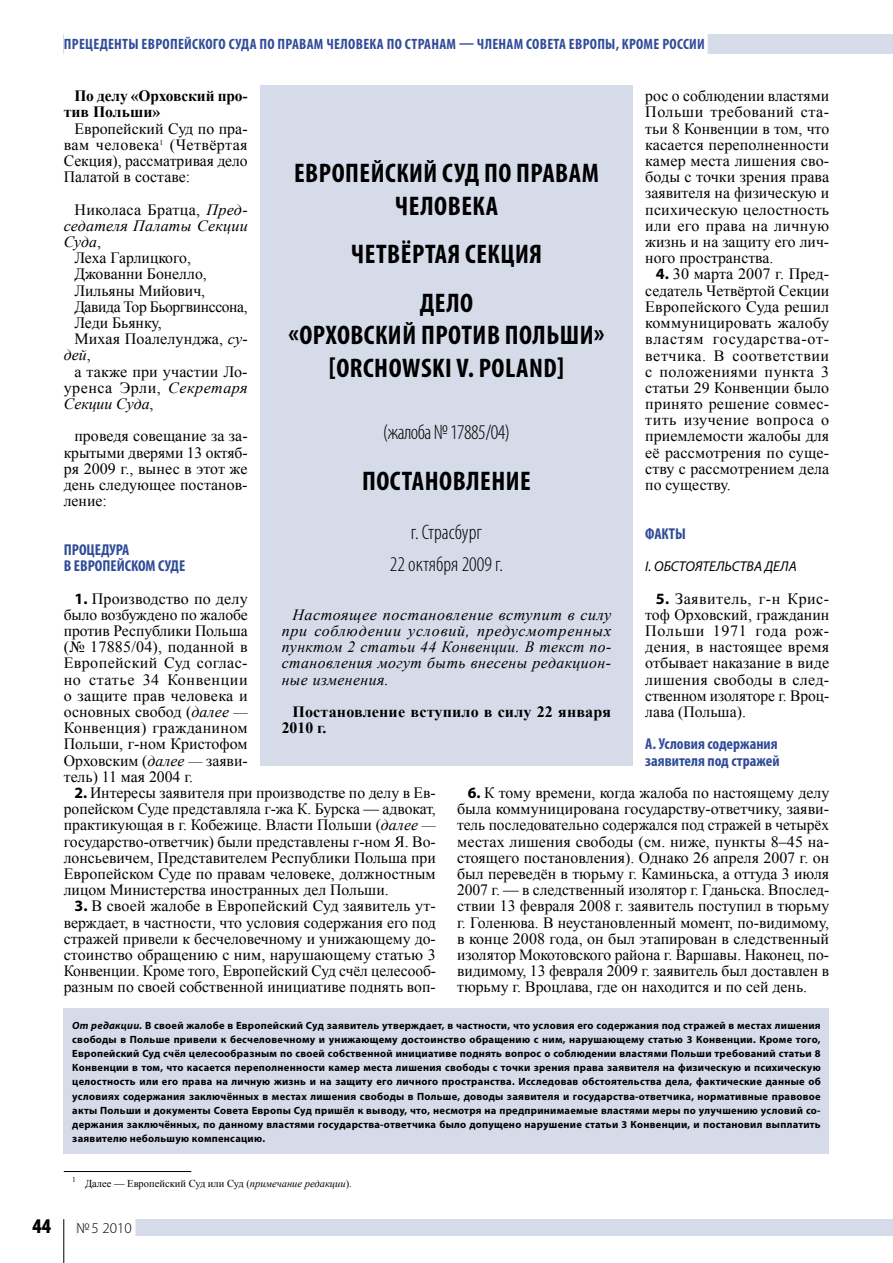
<style>
.page{position:relative;width:893px;height:1263px;background:#fff}
.page>*{position:absolute;margin:0;border:0;box-sizing:border-box;transform-origin:0 0}
.t1{font:700 condensed 27px/32.4px "Myriad Pro";letter-spacing:.02em;color:#000}
.t2{font:300 condensed 21px/32.4px "Myriad Pro";color:#000;text-align:center}
.t3{font:300 condensed 21px "Myriad Pro";letter-spacing:-.025em;color:#000}
.t4{font:15.75px/16.2px "Times New Roman";color:#000;text-align:justify}
.t5{font:italic 15.75px/16.2px "Times New Roman";letter-spacing:.025em;color:#000;text-align:justify}
.t6{font:700 15.75px/16.2px "Times New Roman";color:#000}
.t7{font:700 condensed 15.75px/16.2px "Myriad Pro";color:#304b98}
.t8{font:15.75px "Times New Roman";letter-spacing:-.025em;color:#000}
.t9{font:15.75px "Times New Roman";letter-spacing:.02em;color:#000}
.t10{font:15.75px "Times New Roman";letter-spacing:.03em;color:#000}
.t11{font:italic 15.75px "Times New Roman";color:#000}
.t12{font:700 condensed 15px "Myriad Pro";letter-spacing:.02em;color:#304b98}
.t13{font:300 15px "Myriad Pro";color:#000}
.t14{font:italic 14.25px "Myriad Pro";color:#000}
.t15{font:700 10.5px/14.1px "Myriad Pro";letter-spacing:.025em;color:#000;text-align:justify}
.t16{font:10.5px "Times New Roman";color:#000}
.s1{font-style:italic}
.s2{font-style:normal}
.s3{font-family:"Myriad Pro";font-weight:700}
.s4{font-weight:900;font-stretch:condensed;font-size:21px}
</style>
<div class="page">
<div style="left:77px;top:1219px;width:816px;height:16px;background:#d6dbea"></div>
<div style="left:77px;top:1216px;width:58px;height:25px;background:#fff"></div>
<hr style="left:64px;top:1219px;width:1px;height:44px;background:#000">
<div style="left:64px;top:34px;width:829px;height:19px;background:#d6dbea"></div>
<div style="left:64px;top:32px;width:644px;height:25px;background:#fff"></div>
<div style="left:260px;top:85px;width:372px;height:680px;background:#d6dbea"></div>
<div style="left:64px;top:1008px;width:765px;height:146px;background:#d6dbea"></div>
<hr style="left:64px;top:1171px;width:127px;height:1px;background:#000">
<p class="t12" style="left:64px;top:35px;width:642px">Прецеденты Европейского Суда по правам человека по странам — членам Совета Европы, кроме России</p>
<p class="t6" style="left:64px;top:87px;width:185px;text-indent:11px">По делу «Орховский про&shy;тив Польши»</p>
<p class="t4" style="left:64px;top:120px;width:185px;text-indent:11px">Европейский Суд по пра&shy;вам человека<sup>1</sup> (Четвёртая Секция), рассматривая дело Палатой в составе:</p>
<p class="t9" style="left:74px;top:199px;width:175px">Николаса Братца, <span class="s1">Пред-</span></p>
<p class="t5" style="left:64px;top:217px;width:185px">седателя Палаты Секции</p>
<p class="t5" style="left:64px;top:233px;width:39px">Суда<span class="s2">,</span></p>
<p class="t4" style="left:74px;top:250px;width:118px">Леха Гарлицкого,</p>
<p class="t4" style="left:74px;top:266px;width:134px">Джованни Бонелло,</p>
<p class="t4" style="left:74px;top:282px;width:132px">Лильяны Мийович,</p>
<p class="t8" style="left:74px;top:296px;width:175px">Давида Тор Бьоргвинссона,</p>
<p class="t4" style="left:74px;top:314px;width:89px">Леди Бьянку,</p>
<p class="t4" style="left:74px;top:331px;width:175px">Михая Поалелунджа, <span class="s1">су-</span></p>
<p class="t5" style="left:64px;top:347px;width:28px">дей<span class="s2">,</span></p>
<p class="t4" style="left:74px;top:363px;width:175px">а также при участии Ло-</p>
<p class="t10" style="left:64px;top:377px;width:185px">уренса Эрли, <span class="s1">Секретаря</span></p>
<p class="t11" style="left:64px;top:393px;width:91px">Секции Суда<span class="s2">,</span></p>
<p class="t4" style="left:64px;top:428px;width:185px;text-indent:11px">проведя совещание за за&shy;крытыми дверями 13 октяб&shy;ря 2009 г., вынес в этот же день следующее постанов&shy;ление:</p>
<p class="t7" style="left:64px;top:541px;width:18px">ПРОЦЕДУРА<br>ВЕВРО</p>
<p class="t4" style="left:645px;top:88px;width:185px">рос о соблюдении властями Польши требований ста&shy;тьи 8 Конвенции в том, что касается переполненности камер места лишения сво&shy;боды с точки зрения права заявителя на физическую и психическую целостность или его права на личную жизнь и на защиту его лич&shy;ного пространства.</p>
<p class="t4" style="left:645px;top:266px;width:185px;text-indent:11px"><span class="s3">4.</span> 30 марта 2007 г. Пред&shy;седатель Четвёртой Секции Европейского Суда решил коммуницировать жалобу властям государства-от&shy;ветчика. В соответствии с положениями пункта 3 статьи 29 Конвенции было принято решение совмес&shy;тить изучение вопроса о приемлемости жалобы для её рассмотрения по суще&shy;ству с рассмотрением дела по существу.</p>
<p class="t7" style="left:645px;top:525px;width:18px">ФАКТЫ</p>
<p class="t14" style="left:645px;top:557px;width:153px">I. ОБСТОЯТЕЛЬСТВА ДЕЛА</p>
<p class="t4" style="left:645px;top:590px;width:185px;text-indent:11px"><span class="s3">5.</span> Заявитель, г-н Крис&shy;тоф Орховский, гражданин Польши 1971 года рож&shy;дения, в настоящее время отбывает наказание в виде лишения свободы в след&shy;ственном изоляторе г. Вроц&shy;лава (Польша).</p>
<p class="t7" style="left:645px;top:736px;width:136px">A. Условия содержания заявителя под стражей</p>
<p class="t4" style="left:457px;top:784px;width:374px;text-indent:11px"><span class="s3">6.</span> К тому времени, когда жалоба по настоящему делу была коммуницирована государству-ответчику, заяви&shy;тель последовательно содержался под стражей в четырёх местах лишения свободы (см. ниже, пункты 8–45 на&shy;стоящего постановления). Однако 26 апреля 2007 г. он был переведён в тюрьму г. Каминьска, а оттуда 3 июля 2007 г. — в следственный изолятор г. Гданьска. Впослед&shy;ствии 13 февраля 2008 г. заявитель поступил в тюрьму г. Голенюва. В неустановленный момент, по-видимому, в конце 2008 года, он был этапирован в следственный изолятор Мокотовского района г. Варшавы. Наконец, по&shy;видимому, 13 февраля 2009 г. заявитель был доставлен в тюрьму г. Вроцлава, где он находится и по сей день.</p>
<h1 class="t1" style="left:294px;top:156px;width:14px">ЕВРО</h1>
<h1 class="t1" style="left:345px;top:156px;width:28px">ПЕЙСКИЙ</h1>
<h1 class="t1" style="left:442px;top:156px;width:103px">СУД ПО ПРАВАМ</h1>
<h1 class="t1" style="left:395px;top:189px;width:14px">ЧЕЛОВЕКА</h1>
<h1 class="t1" style="left:351px;top:237px;width:13px">ЧЕТВ</h1>
<h1 class="t1" style="left:401px;top:237px;width:78px">ЁРТАЯ СЕКЦИ</h1>
<h1 class="t1" style="left:529px;top:237px;width:14px">Я</h1>
<h1 class="t1" style="left:420px;top:286px;width:15px">ДЕЛО</h1>
<h1 class="t1" style="left:289px;top:318px;width:63px">«ОРХОВСКИЙ</h1>
<h1 class="t1" style="left:421px;top:318px;width:28px">ПРОТИВ</h1>
<h1 class="t1" style="left:329px;top:318px;width:277px;text-indent:176px">ПОЛ ЬШИ» [ORCHOWSKI v. POLAND]</h1>
<h2 class="t3" style="left:383px;top:419px;width:129px">(жалоба №17885/04)</h2>
<h1 class="t1" style="left:362px;top:464px;width:29px">ПОСТАНОВЛЕНИЕ</h1>
<h2 class="t2" style="left:390px;top:515px;width:115px">г. Страсбург<br>22октября 2009 г.</h2>
<p class="t5" style="left:282px;top:606px;width:331px;text-indent:11px">Настоящее постановление вступит в силу при соблюдении условий, предусмотренных пунктом 2 статьи 44 Конвенции. В текст по&shy;становления могут быть внесены редакцион&shy;ные изменения.</p>
<p class="t6" style="left:282px;top:703px;width:331px;text-indent:11px">Постановление вступило в силу 22 января<br>2010 г.</p>
<p class="t7" style="left:102px;top:557px;width:17px">ПЕЙСКОМ</p>
<p class="t7" style="left:158px;top:557px;width:8px">СУДЕ</p>
<p class="t4" style="left:64px;top:590px;width:185px;text-indent:11px"><span class="s3">1.</span> Производство по делу было возбуждено по жалобе против Республики Польша (№ 17885/04), поданной в Европейский Суд соглас&shy;но статье 34 Конвенции о защите прав человека и основных свобод (<span class="s1">далее — </span>Конвенция) гражданином Польши, г-ном Кристофом Орховским (<span class="s1">далее —</span> заяви&shy;тель) 11 мая 2004 г.</p>
<p class="t4" style="left:64px;top:784px;width:374px;text-indent:11px"><span class="s3">2.</span> Интересы заявителя при производстве по делу в Ев&shy;ропейском Суде представляла г-жа К. Бурска — адвокат, практикующая в г. Кобежице. Власти Польши (<span class="s1">далее — </span>государство-ответчик) были представлены г-ном Я. Во&shy;лонсьевичем, Представителем Республики Польша при Европейском Суде по правам человеке, должностным лицом Министерства иностранных дел Польши.</p>
<p class="t4" style="left:64px;top:898px;width:374px;text-indent:11px"><span class="s3">3.</span> В своей жалобе в Европейский Суд заявитель ут&shy;верждает, в частности, что условия содержания его под стражей привели к бесчеловечному и унижающему до&shy;стоинство обращению с ним, нарушающему статью 3<br>Конвенции. Кроме того, Европейский Суд счёл целесооб&shy;разным по своей собственной инициативе поднять воп-</p>
<p class="t15" style="left:72px;top:1018px;width:750px"><span class="s1">От редакции.</span> В своей жалобе в Европейский Суд заявитель утверждает, в частности, что условия его содержания под стражей в местах лишения свободы в Польше привели к бесчеловечному и унижающему достоинство обращению с ним, нарушающему статью 3 Конвенции. Кроме того, Европейский Суд счёл целесообразным по своей собственной инициативе поднять вопрос о соблюдении властями Польши требований статьи 8<br>Конвенции в том, что касается переполненности камер места лишения свободы с точки зрения права заявителя на физическую и психическую целостность или его права на личную жизнь и на защиту его личного пространства. Исследовав обстоятельства дела, фактические данные об условиях содержания заключённых в местах лишения свободы в Польше, доводы заявителя и государства-ответчика, нормативные правовое акты Польши и документы Совета Европы Суд пришёл к выводу, что, несмотря на предпринимаемые властями меры по улучшению условий со&shy;держания заключённых, по данному властями государства-ответчика было допущено нарушение статьи 3 Конвенции, и постановил выплатить заявителю небольшую компенсацию.</p>
<p class="t16" style="left:72px;top:1176px;width:281px"><sup>1</sup> Далее — Европейский Суд или Суд (<span class="s1">примечание редакции</span>).</p>
<p class="t13" style="left:32px;top:1219px;width:101px"><span class="s4">44</span> №5 2010</p>
</div>
